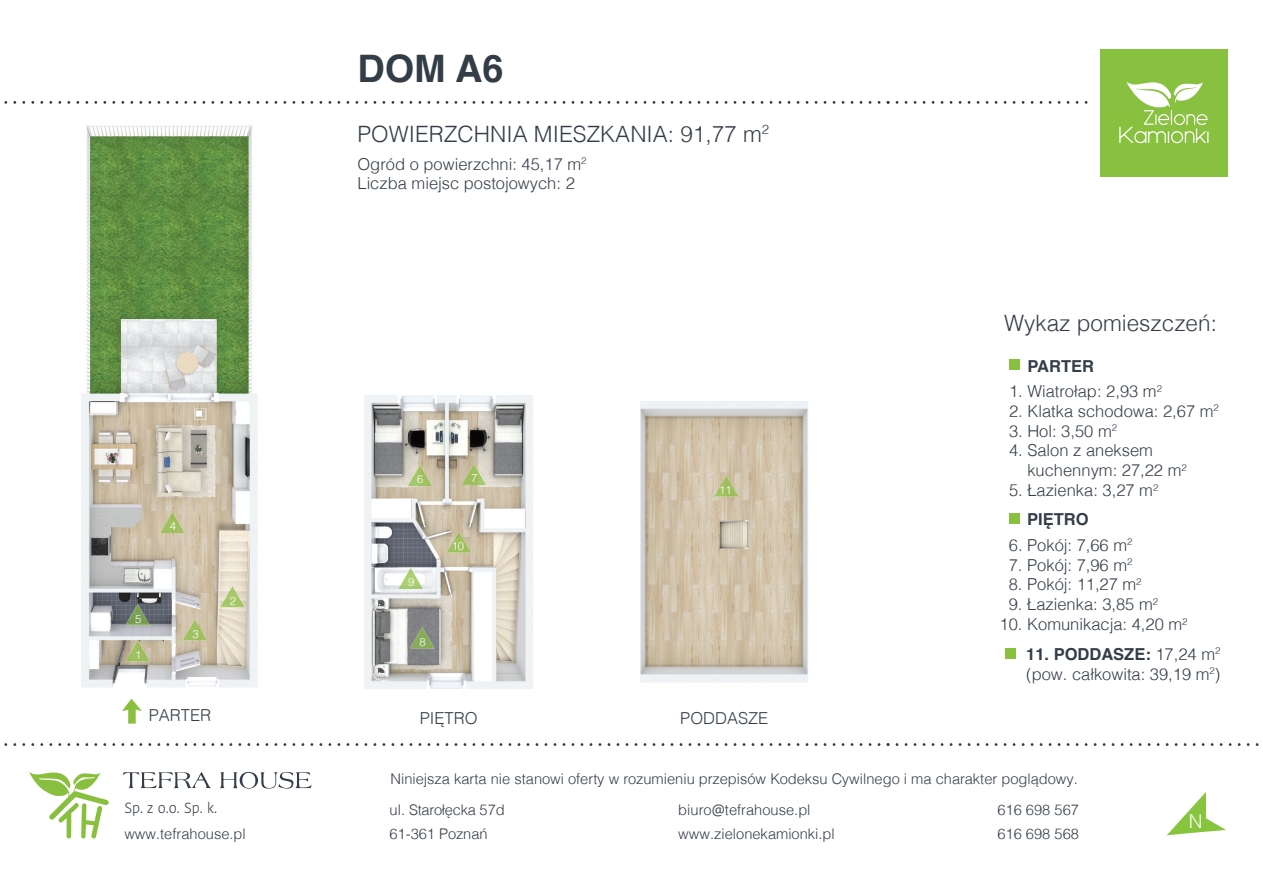
<style>
.page{position:relative;width:1263px;height:893px;background:#fff}
.page>*{position:absolute;margin:0;border:0;box-sizing:border-box;transform-origin:0 0}
.t1{font:700 37.8px "Helvetica";color:#333d48}
.t2{font:300 22.5px "Helvetica";color:#343e48}
.t3{font:300 19.2px "Helvetica";color:#fff}
.t4{font:300 16.5px/19.8px "Helvetica";color:#343e48}
.t5{font:300 16.5px/19.8px "Helvetica";color:#333d48}
.t6{font:700 16.5px "Helvetica";color:#343e48}
.t7{font:300 14.7px/24.5px "Helvetica";color:#343e48}
.t8{font:300 14.7px "Helvetica";letter-spacing:-.02em;color:#343e48}
.t9{font:300 14.7px "Kohinoor Bangla";color:#343e48}
.t10{font:300 11.25px "Helvetica";color:#fff}
.s1{font-weight:700}
.s2{font-family:"Open Sans";font-weight:400}
</style>
<div class="page">
<img style="left:640px;top:401px;width:168px;height:282px">
<svg style="left:1167px;top:792px;width:59px;height:43px"></svg>
<svg style="left:123px;top:772px;width:88px;height:16px"></svg>
<svg style="left:220px;top:771px;width:91px;height:18px"></svg>
<svg style="left:29px;top:772px;width:80px;height:67px"></svg>
<div style="left:1005px;top:648px;width:10px;height:10px;background:#89c03f"></div>
<div style="left:1100px;top:49px;width:128px;height:127px;background:#88c03f"></div>
<div style="left:1009px;top:360px;width:10px;height:10px;background:#89c03f"></div>
<div style="left:1009px;top:513px;width:11px;height:11px;background:#89c03f"></div>
<svg style="left:1119px;top:82px;width:89px;height:62px"></svg>
<div style="left:1175px;top:115px;width:9px;height:9px;background:#89c03f;border-radius:50%"></div>
<svg style="left:122px;top:699px;width:20px;height:25px"></svg>
<img style="left:81px;top:126px;width:177px;height:562px">
<img style="left:364px;top:395px;width:169px;height:294px">
<img style="left:125px;top:640px;width:25px;height:21px">
<img style="left:220px;top:586px;width:25px;height:21px">
<img style="left:183px;top:619px;width:24px;height:21px">
<img style="left:160px;top:512px;width:25px;height:21px">
<img style="left:125px;top:604px;width:25px;height:21px">
<img style="left:408px;top:465px;width:24px;height:21px">
<img style="left:462px;top:464px;width:24px;height:21px">
<img style="left:410px;top:627px;width:24px;height:21px">
<img style="left:398px;top:568px;width:25px;height:21px">
<img style="left:447px;top:531px;width:24px;height:22px">
<img style="left:714px;top:475px;width:24px;height:22px">
<h1 class="t1" style="left:357px;top:38px;width:147px">DOM A6</h1>
<h2 class="t2" style="left:357px;top:115px;width:413px">POWIERZCHNIA MIESZKANIA: 91,77 m<sup>2</sup></h2>
<p class="t4" style="left:357px;top:153px;width:231px">Ogród o powierzchni: 45,17 m<sup>2<br></sup>Liczba miejsc postojowych: 2</p>
<p class="t10" style="left:170px;top:517px;width:8px">4</p>
<p class="t10" style="left:135px;top:609px;width:8px">5</p>
<p class="t10" style="left:135px;top:645px;width:8px">1</p>
<p class="t10" style="left:192px;top:624px;width:8px">3</p>
<p class="t10" style="left:230px;top:591px;width:8px">2</p>
<p class="t10" style="left:417px;top:470px;width:8px">6</p>
<p class="t10" style="left:471px;top:469px;width:8px">7</p>
<p class="t10" style="left:408px;top:573px;width:8px">9</p>
<p class="t10" style="left:420px;top:632px;width:8px">8</p>
<p class="t10" style="left:452px;top:536px;width:14px">10</p>
<p class="t10" style="left:719px;top:480px;width:14px">11</p>
<p class="t4" style="left:149px;top:704px;width:64px">PARTER</p>
<p class="t4" style="left:420px;top:707px;width:59px">PIĘTRO</p>
<p class="t4" style="left:680px;top:707px;width:89px">PODDASZE</p>
<h2 class="t2" style="left:1004px;top:304px;width:214px">Wykaz pomieszczeń:</h2>
<p class="t6" style="left:1027px;top:352px;width:68px">PARTER</p>
<p class="t4" style="left:1009px;top:380px;width:154px">1. Wiatrołap: 2,93 m<sup>2</sup></p>
<p class="t4" style="left:1009px;top:400px;width:211px">2. Klatka schodowa: 2,67 m<sup>2</sup></p>
<p class="t4" style="left:1009px;top:420px;width:110px">3. Hol: 3,50 m<sup>2</sup></p>
<p class="t4" style="left:1027px;top:439px;width:161px;text-indent:-18px">4. Salon z aneksem kuchennym: 27,22 m<sup>2</sup></p>
<p class="t4" style="left:1009px;top:479px;width:151px">5. Łazienka: 3,27 m<sup>2</sup></p>
<p class="t6" style="left:1027px;top:506px;width:63px">PIĘTRO</p>
<p class="t4" style="left:1009px;top:534px;width:125px">6. Pokój: 7,66 m<sup>2</sup></p>
<p class="t4" style="left:1009px;top:554px;width:125px">7. Pokój: 7,96 m<sup>2</sup></p>
<p class="t4" style="left:1009px;top:573px;width:134px">8. Pokój: 11,27 m<sup>2</sup></p>
<p class="t4" style="left:1009px;top:593px;width:151px">9. Łazienka: 3,85 m<sup>2</sup></p>
<p class="t4" style="left:1000px;top:613px;width:189px">10. Komunikacja: 4,20 m<sup>2</sup></p>
<p class="t5" style="left:1026px;top:643px;width:196px"><span class="s1">11. PODDASZE:</span> 17,24 m<sup>2 </sup>(pow. całkowita: 39,19 m<sup>2</sup>)</p>
<p class="t7" style="left:390px;top:765px;width:689px">Niniejsza karta nie stanowi oferty w rozumieniu przepisów Kodeksu Cywilnego i ma charakter poglądowy.</p>
<p class="t9" style="left:124px;top:797px;width:94px">Sp. z o.o. Sp. k.</p>
<p class="t8" style="left:390px;top:797px;width:117px">ul. Starołęcka 57d</p>
<p class="t7" style="left:124px;top:821px;width:123px">www.tefrahouse.pl</p>
<p class="t7" style="left:390px;top:821px;width:99px">61-361 Poznań</p>
<p class="t7" style="left:678px;top:821px;width:158px">www.zielonekamionki.pl</p>
<p class="t7" style="left:678px;top:796px;width:134px">biuro<span class="s2">@</span>tefrahouse.pl</p>
<p class="t7" style="left:997px;top:796px;width:83px">616 698 567<br>616 698 568</p>
<p class="t3" style="left:1189px;top:804px;width:15px">N</p>
</div>
